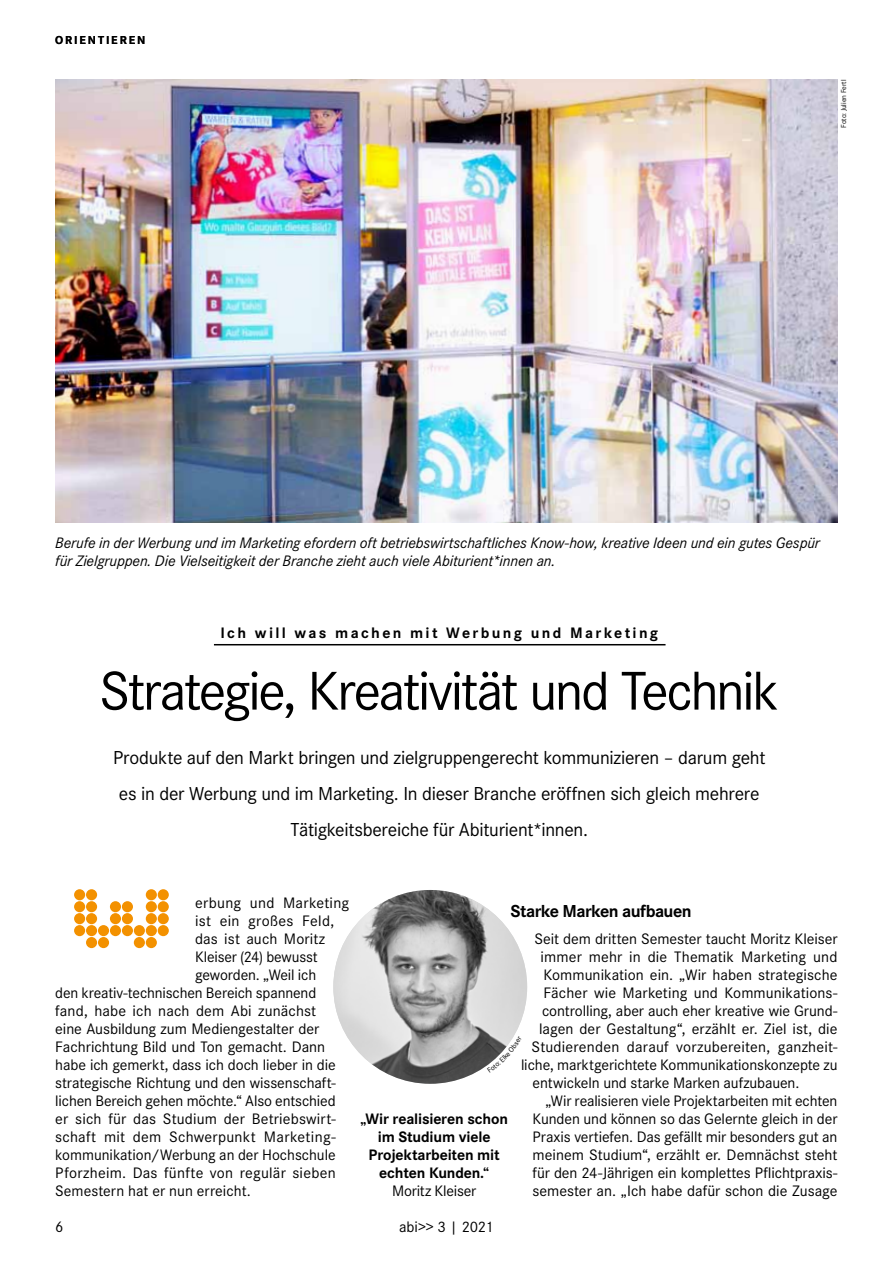
<style>
.page{position:relative;width:893px;height:1263px;background:#fff}
.page>*{position:absolute;margin:0;border:0;box-sizing:border-box;transform-origin:0 0}
.t1{font:120.75px "Dot Matrix OT Two Extended";color:#f39100}
.t2{font:56.55px "Corporate S";letter-spacing:-.045em;color:#000}
.t3{font:19.5px/36px "Corporate S";letter-spacing:-.015em;color:#000;text-align:center}
.t4{font:700 18px "Corporate S";letter-spacing:-.035em;color:#000}
.t5{font:15.75px "Corporate S";letter-spacing:-.005em;color:#000}
.t6{font:italic 15.75px/18px "Corporate S";letter-spacing:-.01em;color:#000}
.t7{font:15.75px "Corporate S";letter-spacing:.015em;color:#000}
.t8{font:700 15.75px/18px "Corporate S";letter-spacing:-.01em;color:#000;text-align:center}
.t9{font:700 15.75px "Corporate S";letter-spacing:.145em;color:#000}
.t10{font:15.75px "Corporate S";letter-spacing:.02em;color:#000}
.t11{font:700 12px "Corporate S";color:#000}
.t12{font:7.5px "Corporate S";letter-spacing:-.005em;color:#000}
</style>
<div class="page">
<hr style="left:214px;top:644px;width:451px;height:1px;background:#000">
<img style="left:55px;top:80px;width:783px;height:443px">
<img style="left:333px;top:890px;width:194px;height:194px;border-radius:97px">
<svg style="left:487px;top:1036px;width:27px;height:30px"></svg>
<p class="t11" style="left:55px;top:33px;width:92px">Orientieren</p>
<p class="t12" style="left:839px;top:128px;width:50px;rotate:-90deg">Foto: Julien Fertl</p>
<p class="t6" style="left:55px;top:533px;width:766px">Berufe in der Werbung und im Marketing efordern oft betriebswirtschaftliches Know-how, kreative Ideen und ein gutes Gespür für Zielgruppen. Die Vielseitigkeit der Branche zieht auch viele Abiturient*innen an.</p>
<p class="t9" style="left:220px;top:623px;width:439px">I ch will was machen mit Werbung und Marketing</p>
<h2 class="t2" style="left:99px;top:659px;width:682px">Strategie, Kreativität und Technik</h2>
<p class="t3" style="left:113px;top:739px;width:654px">Produkte auf den Markt bringen und zielgruppengerecht kommunizieren – darum geht es in der Werbung und im Marketing. I n dieser Branche eröffnen sich gleich mehrere<br>Tätigkeitsbereiche für Abiturient*innen.</p>
<h1 class="t1" style="left:68px;top:829px;width:108px">w</h1>
<p class="t10" style="left:195px;top:893px;width:156px">erbung und Marketing</p>
<p class="t10" style="left:195px;top:911px;width:141px">ist ein großes Feld,</p>
<p class="t5" style="left:195px;top:929px;width:132px">das ist auch Moritz</p>
<p class="t5" style="left:195px;top:947px;width:124px">Kleiser (24) bewusst</p>
<p class="t5" style="left:195px;top:965px;width:123px">geworden. „Weil ich</p>
<p class="t5" style="left:55px;top:983px;width:262px">den kreativ-technischen Bereich spannend</p>
<p class="t5" style="left:55px;top:1001px;width:262px">fand, habe ich nach dem Abi zunächst</p>
<p class="t5" style="left:55px;top:1019px;width:265px">eine Ausbildung zum Mediengestalter der</p>
<p class="t5" style="left:55px;top:1037px;width:271px">Fachrichtung Bild und Ton gemacht. Dann</p>
<p class="t5" style="left:55px;top:1055px;width:282px">habe ich gemerkt, dass ich doch lieber in die</p>
<p class="t5" style="left:55px;top:1073px;width:282px">strategische Richtung und den wissenschaft-</p>
<p class="t5" style="left:55px;top:1091px;width:282px">lichen Bereich gehen möchte.“ Also entschied</p>
<p class="t5" style="left:55px;top:1109px;width:282px">er sich für das Studium der Betriebswirt-</p>
<p class="t7" style="left:55px;top:1127px;width:282px">schaft mit dem Schwerpunkt Marketing-</p>
<p class="t5" style="left:55px;top:1145px;width:282px">kommunikation/Werbung an der Hochschule</p>
<p class="t7" style="left:55px;top:1163px;width:282px">Pforzheim. Das fünfte von regulär sieben</p>
<p class="t5" style="left:55px;top:1181px;width:197px">Semestern hat er nun erreicht.</p>
<p class="t4" style="left:510px;top:900px;width:183px">Starke Marken aufbauen</p>
<p class="t5" style="left:534px;top:929px;width:305px">Seit dem dritten Semester taucht Moritz Kleiser</p>
<p class="t5" style="left:540px;top:947px;width:299px">immer mehr in die Thematik Marketing und</p>
<p class="t5" style="left:543px;top:965px;width:295px">Kommunikation ein. „Wir haben strategische</p>
<p class="t5" style="left:543px;top:983px;width:296px">Fächer wie Marketing und Kommunikations-</p>
<p class="t5" style="left:542px;top:1001px;width:297px">controlling, aber auch eher kreative wie Grund-</p>
<p class="t5" style="left:539px;top:1019px;width:300px">lagen der Gestaltung“, erzählt er. Ziel ist, die</p>
<p class="t5" style="left:531px;top:1037px;width:307px">Studierenden darauf vorzubereiten, ganzheit-</p>
<p class="t5" style="left:521px;top:1055px;width:318px">liche, marktgerichtete Kommunikationskonzepte zu</p>
<p class="t5" style="left:533px;top:1073px;width:268px">entwickeln und starke Marken aufzubauen.</p>
<p class="t5" style="left:545px;top:1091px;width:294px">„Wir realisieren viele Projektarbeiten mit echten</p>
<p class="t5" style="left:533px;top:1109px;width:306px">Kunden und können so das Gelernte gleich in der</p>
<p class="t5" style="left:533px;top:1127px;width:306px">Praxis vertiefen. Das gefällt mir besonders gut an</p>
<p class="t5" style="left:533px;top:1145px;width:306px">meinem Studium“, erzählt er. Demnächst steht</p>
<p class="t5" style="left:533px;top:1163px;width:306px">für den 24-Jährigen ein komplettes Pflichtpraxis-</p>
<p class="t5" style="left:533px;top:1181px;width:306px">semester an. „Ich habe dafür schon die Zusage</p>
<p class="t8" style="left:360px;top:1110px;width:149px">„Wir realisieren schon im Studium viele<br>Projektarbeiten mit echten Kunden.“</p>
<p class="t5" style="left:392px;top:1181px;width:85px">Moritz Kleiser</p>
<p class="t5" style="left:55px;top:1217px;width:10px">6</p>
<p class="t5" style="left:399px;top:1217px;width:96px">abi&gt;&gt; 3 | 2021</p>
</div>
